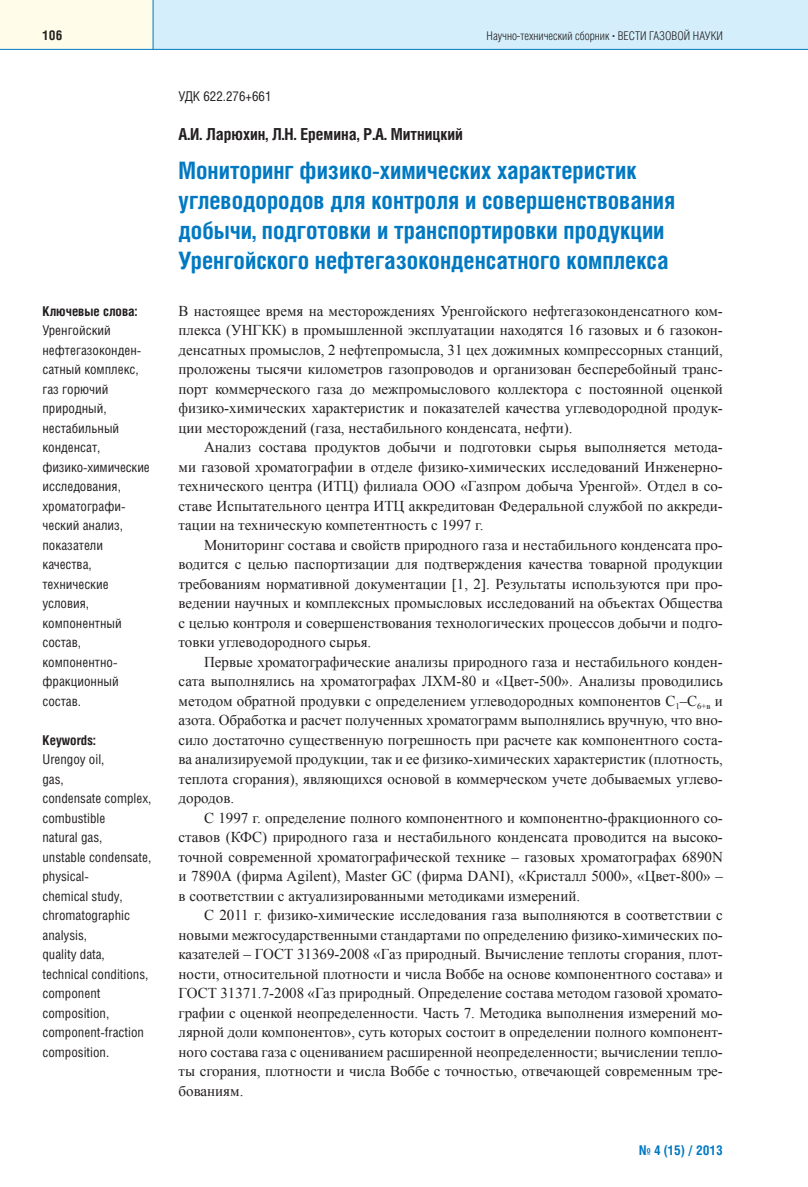
<style>
.page{position:relative;width:808px;height:1187px;background:#fff}
.page>*{position:absolute;margin:0;border:0;box-sizing:border-box;transform-origin:0 0}
.t1{font:700 24px/30px "Helios Cond";color:#0079c2}
.t2{font:700 16.5px "Helios Cond";color:#231f20}
.t3{font:15px/19.5px "Times New Roman";color:#231f20;text-align:justify}
.t4{font:13.5px/19.5px "Helios Cond";color:#231f20}
.t5{font:700 13.5px "Helios Cond";color:#231f20}
.t6{font:700 13.5px "Helios Cond";color:#0079c2}
.t7{font:300 12px "Helios Cond";color:#231f20}
.s1{font-family:"Times New Roman";font-weight:700}
</style>
<div class="page">
<div style="left:140px;top:0;width:668px;height:49px;background:#d4effb"></div>
<div style="left:0;top:0;width:153px;height:49px;background:#fffde9"></div>
<hr style="left:0;top:49px;width:808px;height:1px;background:#0079c2">
<hr style="left:153px;top:0;width:1px;height:49px;background:#0079c2">
<p class="t5" style="left:42px;top:31px;width:21px">106</p>
<p class="t7" style="left:487px;top:32px;width:238px">Научно-технический сборник <span class="s1">·</span> ВЕСТИ ГАЗОВОЙ НАУКИ</p>
<p class="t5" style="left:42px;top:306px;width:96px">Ключевые слова:</p>
<p class="t4" style="left:42px;top:322px;width:109px">Уренгойский нефтегазоконден&shy;сатный комплекс, газ горючий природный, нестабильный конденсат, физико-химические исследования, хроматографи&shy;ческий анализ, показатели качества, технические условия, компонентный состав, компонентно&shy;фракционный состав.</p>
<p class="t5" style="left:42px;top:735px;width:55px">Keywords:</p>
<p class="t4" style="left:42px;top:751px;width:110px">Urengoy oil,<br>gas,<br>condensate complex, combustible<br>natural gas,<br>unstable condensate, physical-<br>chemical study, chromatographic analysis,<br>quality data, technical conditions, component composition, component-fraction composition.</p>
<p class="t4" style="left:179px;top:88px;width:94px">УДК 622.276+661</p>
<p class="t2" style="left:179px;top:128px;width:286px">А.И. Ларюхин, Л.Н. Еремина, Р.А. Митницкий</p>
<h1 class="t1" style="left:179px;top:158px;width:498px">Мониторинг физико-химических характеристик углеводородов для контроля и совершенствования добычи, подготовки и транспортировки продукции Уренгойского нефтегазоконденсатного комплекса</h1>
<p class="t3" style="left:179px;top:301px;width:546px">В настоящее время на месторождениях Уренгойского нефтегазоконденсатного ком&shy;плекса (УНГКК) в промышленной эксплуатации находятся 16 газовых и 6 газокон&shy;денсатных промыслов, 2 нефтепромысла, 31 цех дожимных компрессорных станций, проложены тысячи километров газопроводов и организован бесперебойный транс&shy;порт коммерческого газа до межпромыслового коллектора с постоянной оценкой физико-химических характеристик и показателей качества углеводородной продук&shy;ции месторождений (газа, нестабильного конденсата, нефти).</p>
<p class="t3" style="left:179px;top:437px;width:546px;text-indent:26px">Анализ состава продуктов добычи и подготовки сырья выполняется метода&shy;ми газовой хроматографии в отделе физико-химических исследований Инженерно&shy;технического центра (ИТЦ) филиала ОOO «Газпром добыча Уренгой». Отдел в со&shy;ставе Испытательного центра ИТЦ аккредитован Федеральной службой по аккреди&shy;тации на техническую компетентность с 1997 г.</p>
<p class="t3" style="left:179px;top:535px;width:546px;text-indent:26px">Мониторинг состава и свойств природного газа и нестабильного конденсата про&shy;водится с целью паспортизации для подтверждения качества товарной продукции требованиям нормативной документации 1, 2 . Результаты используются при про&shy;ведении научных и комплексных промысловых исследований на объектах Общества с целью контроля и совершенствования технологических процессов добычи и подго&shy;товки углеводородного сырья.</p>
<p class="t3" style="left:179px;top:652px;width:546px;text-indent:26px">Первые хроматографические анализы природного газа и нестабильного конден&shy;сата выполнялись на хроматографах ЛХМ-80 и «Цвет-500». Анализы проводились методом обратной продувки с определением углеводородных компонентов С<sub>1</sub>–С<sub>6+в</sub> и азота. Обработка и расчет полученных хроматограмм выполнялись вручную, что вно&shy;сило достаточно существенную погрешность при расчете как компонентного соста&shy;ва анализируемой продукции, так и ее физико-химических характеристик (плотность, теплота сгорания), являющихся основой в коммерческом учете добываемых углево&shy;дородов.</p>
<p class="t3" style="left:179px;top:808px;width:546px;text-indent:26px">С 1997 г. определение полного компонентного и компонентно-фракционного со&shy;ставов (КФС) природного газа и нестабильного конденсата проводится на высоко&shy;точной современной хроматографической технике – газовых хроматографах 6890N и 7890А (фирма Agilent), Master GC (фирма DANI), «Кристалл 5000», «Цвет-800» – в соответствии с актуализированными методиками измерений.</p>
<p class="t3" style="left:179px;top:905px;width:546px;text-indent:26px">С 2011 г. физико-химические исследования газа выполняются в соответствии с новыми межгосударственными стандартами по определению физико-химических по&shy;казателей – ГОСТ 31369-2008 «Газ природный. Вычисление теплоты сгорания, плот&shy;ности, относительной плотности и числа Воббе на основе компонентного состава» и ГОСТ 31371.7-2008 «Газ природный. Определение состава методом газовой хромато&shy;графии с оценкой неопределенности. Часть 7. Методика выполнения измерений мо&shy;лярной доли компонентов», суть которых состоит в определении полного компонент&shy;ного состава газа с оцениванием расширенной неопределенности; вычислении тепло&shy;ты сгорания, плотности и числа Воббе с точностью, отвечающей современным тре&shy;бованиям.</p>
<p class="t6" style="left:639px;top:1145px;width:85px">№ 4 (15) / 2013</p>
</div>
